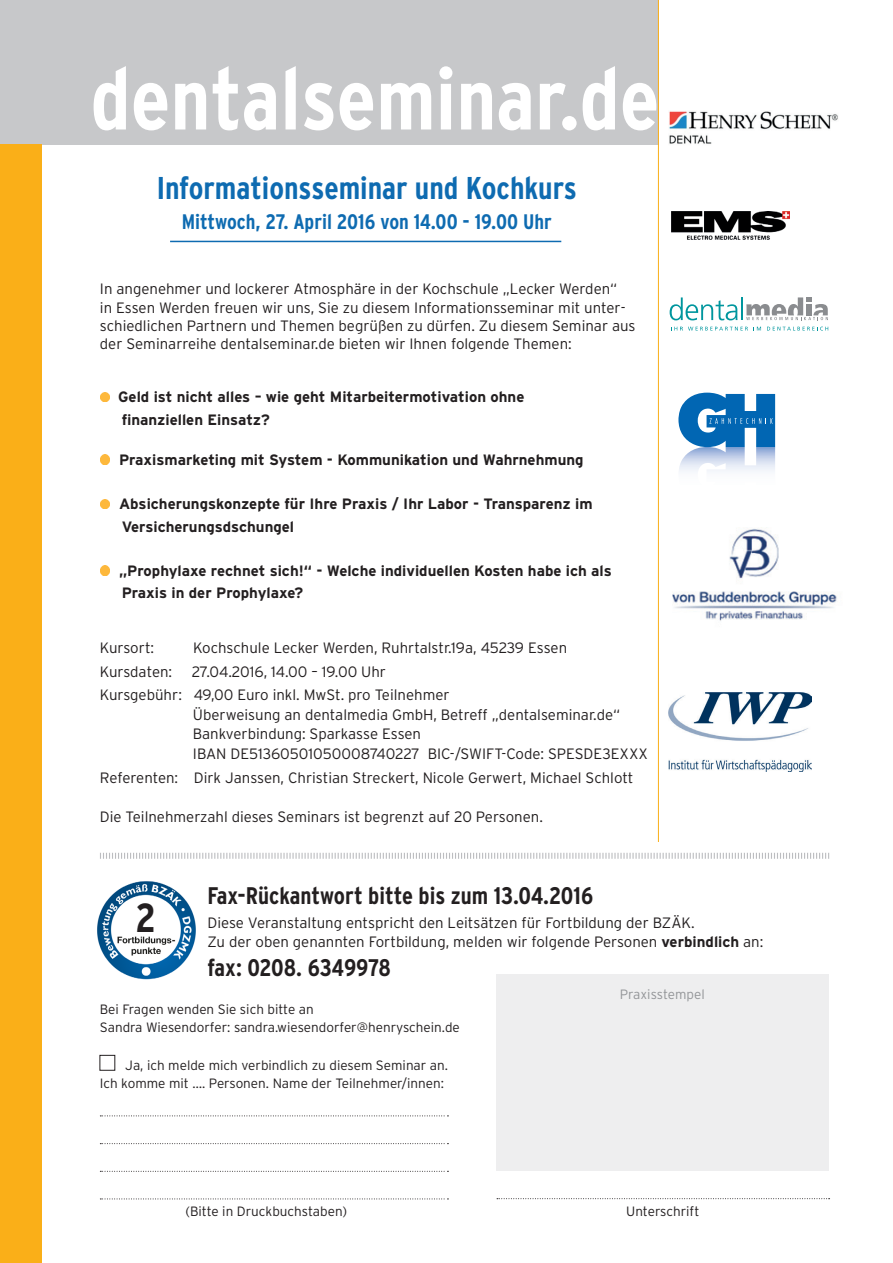
<style>
.page{position:relative;width:893px;height:1263px;background:#fff}
.page>*{position:absolute;margin:0;border:0;box-sizing:border-box;transform-origin:0 0}
.t1{font:700 condensed 87px "Interstate";color:#fff}
.t2{font:700 condensed 40.5px "Interstate Plus";color:#231f20}
.t3{font:700 condensed 31.5px "Interstate";color:#0e6bb1}
.t4{font:700 condensed 24px "Interstate";color:#231f20}
.t5{font:700 condensed 21px "Interstate";color:#0e6bb1}
.t6{font:300 15px/19.5px "Interstate";color:#231f20}
.t7{font:700 15px/22.2px "Interstate";color:#231f20}
.t8{font:300 13.5px/18px "Interstate";color:#231f20;text-align:right}
.t9{font:300 13.5px "Interstate";color:#939598}
.s1{font-weight:700}
</style>
<div class="page">
<div style="left:0;top:0;width:658px;height:145px;background:#c7c8ca"></div>
<div style="left:0;top:145px;width:41px;height:1118px;background:#faaf18"></div>
<svg style="left:100px;top:392px;width:10px;height:10px"></svg>
<svg style="left:100px;top:454px;width:10px;height:10px"></svg>
<svg style="left:100px;top:499px;width:10px;height:10px"></svg>
<svg style="left:100px;top:566px;width:10px;height:9px"></svg>
<div style="left:496px;top:974px;width:333px;height:196px;background:#eeeeef"></div>
<svg style="left:497px;top:1198px;width:333px;height:1px"></svg>
<svg style="left:100px;top:1115px;width:348px;height:1px"></svg>
<svg style="left:100px;top:1143px;width:348px;height:1px"></svg>
<svg style="left:100px;top:1171px;width:348px;height:1px"></svg>
<svg style="left:100px;top:1198px;width:348px;height:1px"></svg>
<div style="left:100px;top:1055px;width:15px;height:15px;border:1px solid #231f20"></div>
<img style="left:672px;top:527px;width:165px;height:94px">
<svg style="left:100px;top:852px;width:730px;height:7px"></svg>
<svg style="left:670px;top:297px;width:67px;height:23px"></svg>
<hr style="left:741px;top:297px;width:2px;height:23px;background:#00969e">
<svg style="left:746px;top:297px;width:82px;height:23px"></svg>
<svg style="left:671px;top:327px;width:77px;height:3px"></svg>
<svg style="left:756px;top:327px;width:5px;height:3px"></svg>
<svg style="left:767px;top:327px;width:61px;height:4px"></svg>
<hr style="left:658px;top:0;width:1px;height:842px;background:#faaf18">
<img style="left:669px;top:111px;width:169px;height:33px">
<svg style="left:678px;top:393px;width:97px;height:79px"></svg>
<hr style="left:170px;top:241px;width:391px;height:1px;background:#0e6bb1">
<img style="left:97px;top:881px;width:99px;height:98px">
<img style="left:669px;top:693px;width:142px;height:79px">
<img style="left:671px;top:211px;width:118px;height:28px">
<div style="left:131px;top:900px;width:30px;height:33px;background:#fff"></div>
<h1 class="t1" style="left:90px;top:50px;width:571px">dentalseminar.de</h1>
<h3 class="t3" style="left:157px;top:170px;width:422px">Informationsseminar und Kochkurs</h3>
<h3 class="t5" style="left:182px;top:210px;width:371px">Mittwoch, 27. April 2016 von 14.00 - 19.00 Uhr</h3>
<p class="t6" style="left:100px;top:279px;width:527px">In angenehmer und lockerer Atmosphäre in der Kochschule „Lecker Werden“ in Essen Werden freuen wir uns, Sie zu diesem Informationsseminar mit unter-</p>
<p class="t6" style="left:100px;top:317px;width:537px;line-height:18px">schiedlichen Partnern und Themen begrüßen zu dürfen. Zu diesem Seminar aus der Seminarreihe dentalseminar.de bieten wir Ihnen folgende Themen:</p>
<p class="t7" style="left:118px;top:386px;width:408px">Geld ist nicht alles – wie geht Mitarbeitermotivation ohne finanziellen Einsatz?</p>
<p class="t7" style="left:119px;top:448px;width:466px">Praxismarketing mit System - Kommunikation und Wahrnehmung</p>
<p class="t7" style="left:119px;top:493px;width:475px">Absicherungskonzepte für Ihre Praxis / Ihr Labor - Transparenz im<br>Versicherungsdschungel</p>
<p class="t7" style="left:119px;top:560px;width:494px">„Prophylaxe rechnet sich!“ - Welche individuellen Kosten habe ich als<br>Praxis in der Prophylaxe?</p>
<p class="t6" style="left:100px;top:638px;width:56px">Kursort:</p>
<p class="t6" style="left:193px;top:638px;width:376px">Kochschule Lecker Werden, Ruhrtalstr.19a, 45239 Essen</p>
<p class="t6" style="left:100px;top:661px;width:74px">Kursdaten:</p>
<p class="t6" style="left:100px;top:659px;width:351px;line-height:23.7px;text-indent:92px">27.04.2016, 14.00 – 19.00 Uhr<br>Kursgebühr: 49,00 Euro inkl. MwSt. pro Teilnehmer</p>
<p class="t6" style="left:193px;top:705px;width:457px">Überweisung an dentalmedia GmbH, Betreff „dentalseminar.de“<br>Bankverbindung: Sparkasse Essen<br>IBAN DE51360501050008740227 BIC-/SWIFT-Code: SPESDE3EXXX</p>
<p class="t6" style="left:100px;top:767px;width:535px">Referenten: Dirk Janssen, Christian Streckert, Nicole Gerwert, Michael Schlott</p>
<p class="t6" style="left:100px;top:806px;width:444px">Die Teilnehmerzahl dieses Seminars ist begrenzt auf 20 Personen.</p>
<h2 class="t2" style="left:136px;top:895px;width:23px">2</h2>
<h3 class="t4" style="left:207px;top:882px;width:387px">Fax-Rückantwort bitte bis zum 13.04.2016</h3>
<p class="t6" style="left:207px;top:912px;width:557px">Diese Veranstaltung entspricht den Leitsätzen für Fortbildung der BZÄK.<br>Zu der oben genannten Fortbildung, melden wir folgende Personen <span class="s1">verbindlich</span> an:</p>
<h3 class="t4" style="left:207px;top:954px;width:185px">fax: 0208. 6349978</h3>
<p class="t9" style="left:620px;top:986px;width:86px">Praxisstempel</p>
<p class="t8" style="left:100px;top:1000px;width:361px;text-align:left">Bei Fragen wenden Sie sich bitte an<br>Sandra Wiesendorfer: sandra.wiesendorfer@henryschein.de</p>
<p class="t8" style="left:100px;top:1056px;width:350px">Ja, ich melde mich verbindlich zu diesem Seminar an.<br>Ich komme mit …. Personen. Name der Teilnehmer/innen:</p>
<p class="t8" style="left:186px;top:1202px;width:163px">(Bitte in Druckbuchstaben)</p>
<p class="t8" style="left:626px;top:1202px;width:75px">Unterschrift</p>
</div>
